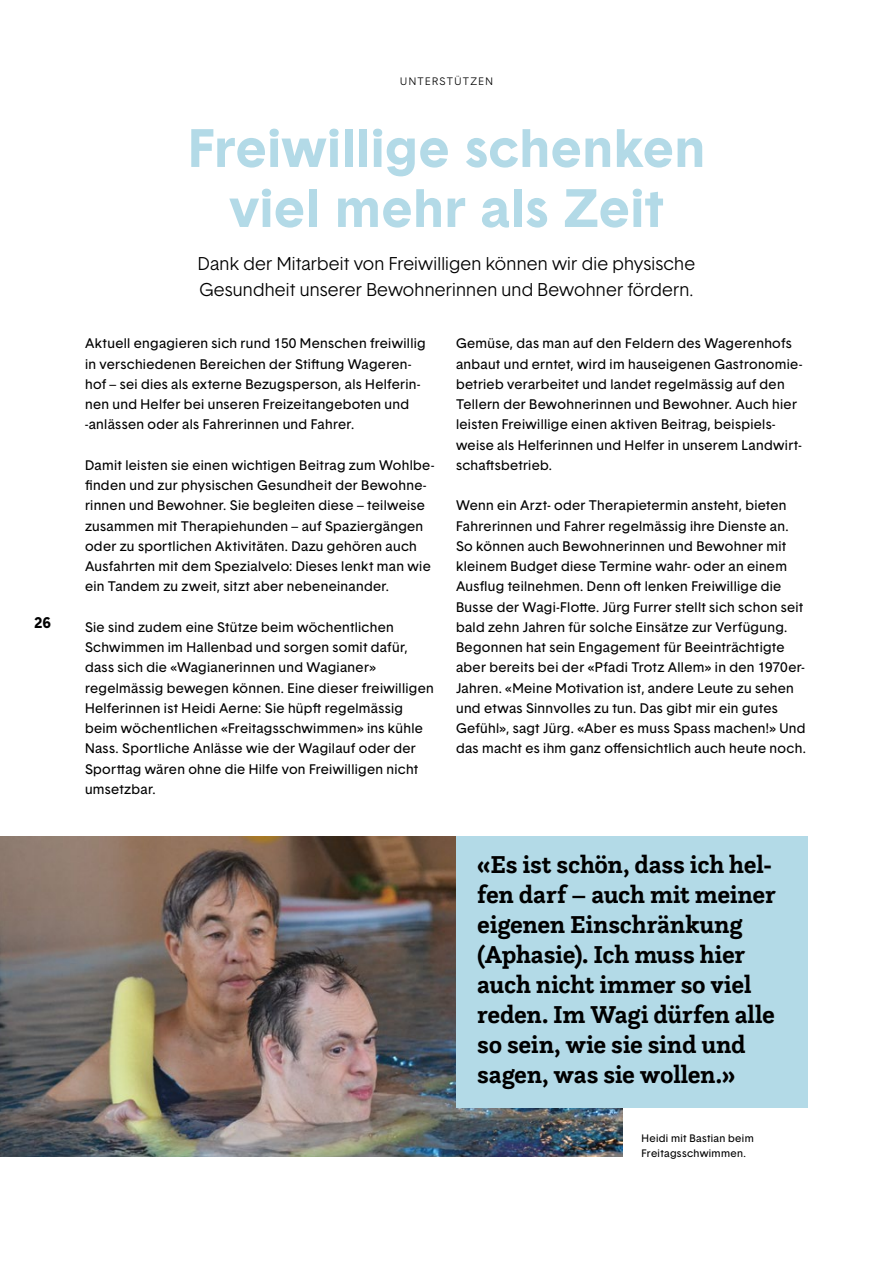
<style>
.page{position:relative;width:893px;height:1263px;background:#fff}
.page>*{position:absolute;margin:0;border:0;box-sizing:border-box;transform-origin:0 0}
.t1{font:700 52.5px/60px "Basetica";letter-spacing:.005em;color:#b3dae7;text-align:center}
.t2{font:700 25.5px/30px "Questa Slab";letter-spacing:-.015em;color:#000}
.t3{font:300 18px/25.5px "Basetica";letter-spacing:.01em;color:#000}
.t4{font:700 15px "Basetica";color:#000}
.t5{font:13.5px/20.2px "Basetica";letter-spacing:.025em;color:#000}
.t6{font:10.5px/15px "Basetica";letter-spacing:.03em;color:#000}
.t7{font:300 10.5px "Basetica";letter-spacing:.13em;color:#000}
</style>
<div class="page">
<img style="left:0;top:836px;width:622px;height:321px">
<div style="left:456px;top:836px;width:352px;height:272px;background:#b3dae7"></div>
<p class="t4" style="left:34px;top:612px;width:19px">26</p>
<p class="t7" style="left:400px;top:74px;width:94px">UNTERSTÜTZEN</p>
<h1 class="t1" style="left:188px;top:118px;width:519px">Freiwillige schenken viel mehr als Zeit</h1>
<h3 class="t3" style="left:198px;top:251px;width:499px">Dank der Mitarbeit von Freiwilligen können wir die physische<br>Gesundheit unserer Bewohnerinnen und Bewohner fördern.</h3>
<p class="t5" style="left:85px;top:333px;width:342px">Aktuell engagieren sich rund 150 Menschen freiwillig in verschiedenen Bereichen der Stiftung Wageren&shy;hof – sei dies als externe Bezugsperson, als Helferin&shy;nen und Helfer bei unseren Freizeitangeboten und -anlässen oder als Fahrerinnen und Fahrer.</p>
<p class="t5" style="left:85px;top:455px;width:351px">Damit leisten sie einen wichtigen Beitrag zum Wohlbe&shy;finden und zur physischen Gesundheit der Bewohne&shy;rinnen und Bewohner. Sie begleiten diese – teilweise zusammen mit Therapiehunden – auf Spaziergängen oder zu sportlichen Aktivitäten. Dazu gehören auch Ausfahrten mit dem Spezialvelo: Dieses lenkt man wie ein Tandem zu zweit, sitzt aber nebeneinander.</p>
<p class="t5" style="left:85px;top:617px;width:350px">Sie sind zudem eine Stütze beim wöchentlichen Schwimmen im Hallenbad und sorgen somit dafür, dass sich die «Wagianerinnen und Wagianer» regelmässig bewegen können. Eine dieser freiwilligen Helferinnen ist Heidi Aerne: Sie hüpft regelmässig beim wöchentlichen «Freitagsschwimmen» ins kühle Nass. Sportliche Anlässe wie der Wagilauf oder der Sporttag wären ohne die Hilfe von Freiwilligen nicht umsetzbar.</p>
<p class="t5" style="left:456px;top:333px;width:348px">Gemüse, das man auf den Feldern des Wagerenhofs anbaut und erntet, wird im hauseigenen Gastronomie&shy;betrieb verarbeitet und landet regelmässig auf den Tellern der Bewohnerinnen und Bewohner. Auch hier leisten Freiwillige einen aktiven Beitrag, beispiels&shy;weise als Helferinnen und Helfer in unserem Landwirt&shy;schaftsbetrieb.</p>
<p class="t5" style="left:456px;top:495px;width:351px">Wenn ein Arzt- oder Therapietermin ansteht, bieten Fahrerinnen und Fahrer regelmässig ihre Dienste an.<br>So können auch Bewohnerinnen und Bewohner mit kleinem Budget diese Termine wahr- oder an einem Ausflug teilnehmen. Denn oft lenken Freiwillige die Busse der Wagi-Flotte. Jürg Furrer stellt sich schon seit bald zehn Jahren für solche Einsätze zur Verfügung.<br>Begonnen hat sein Engagement für Beeinträchtigte aber bereits bei der «Pfadi Trotz Allem» in den 1970er-Jahren. «Meine Motivation ist, andere Leute zu sehen und etwas Sinnvolles zu tun. Das gibt mir ein gutes Gefühl», sagt Jürg. «Aber es muss Spass machen!» Und das macht es ihm ganz offensichtlich auch heute noch.</p>
<h2 class="t2" style="left:477px;top:849px;width:300px">«Es ist schön, dass ich hel&shy;fen darf – auch mit meiner eigenen Einschränkung (Aphasie). Ich muss hier auch nicht immer so viel reden. Im Wagi dürfen alle so sein, wie sie sind und sagen, was sie wollen.»</h2>
<p class="t6" style="left:642px;top:1130px;width:114px">Heidi mit Bastian beim<br>Freitagsschwimmen.</p>
</div>
